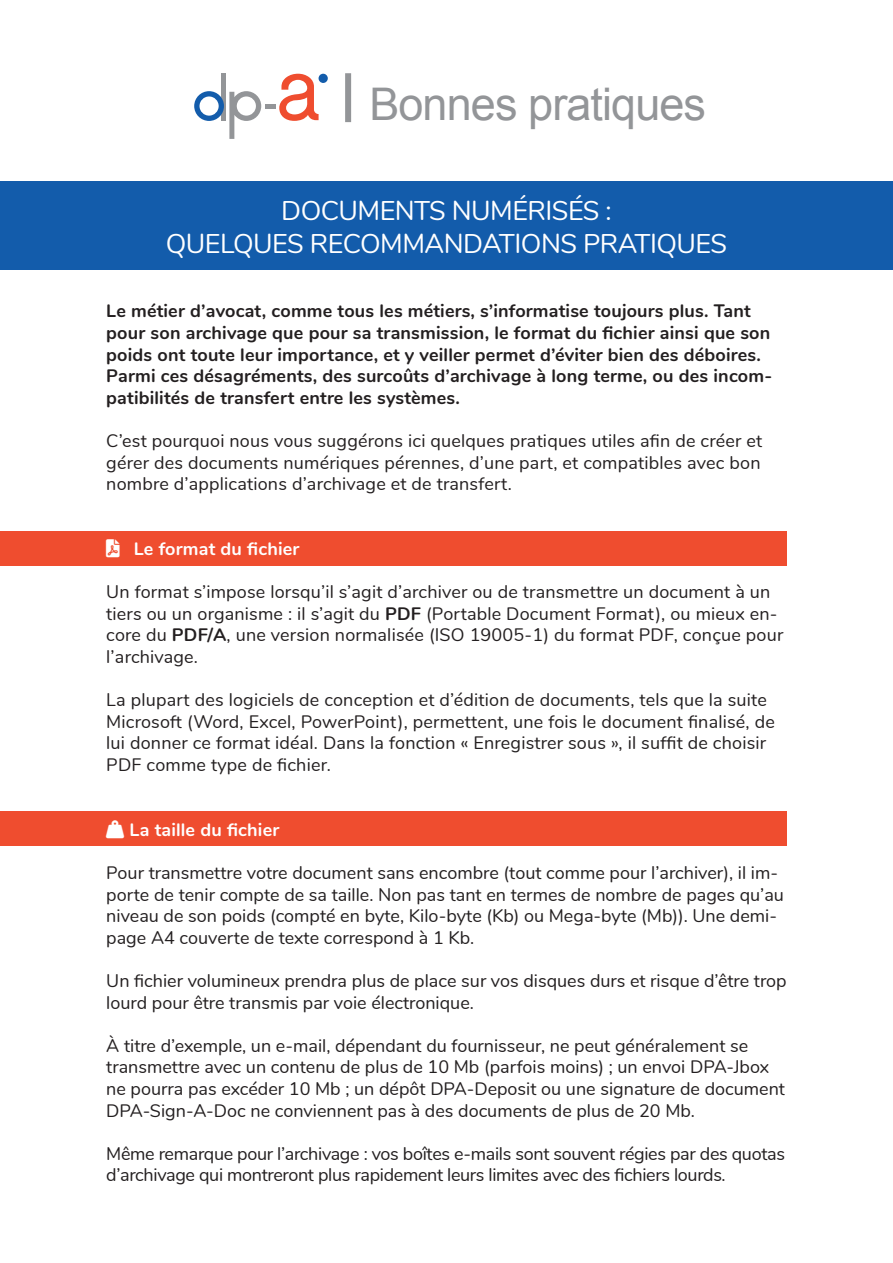
<style>
.page{position:relative;width:893px;height:1263px;background:#fff}
.page>*{position:absolute;margin:0;border:0;box-sizing:border-box;transform-origin:0 0}
.t1{font:45px "Arial";letter-spacing:-.02em;color:#939598}
.t2{font:27px "Nunito";letter-spacing:-.02em;color:#fff}
.t3{font:18px/21.6px "Nunito";color:#231f20}
.t4{font:700 18px/21.6px "Nunito";letter-spacing:.01em;color:#231f20}
.t5{font:18px/21.6px "Nunito";letter-spacing:-.02em;color:#231f20}
.t6{font:700 18px "Nunito";letter-spacing:.01em;color:#fff}
.s1{font-weight:700}
</style>
<div class="page">
<div style="left:0;top:531px;width:787px;height:35px;background:#ef4d2f"></div>
<div style="left:0;top:811px;width:787px;height:34px;background:#ef4d2f"></div>
<div style="left:0;top:182px;width:893px;height:88px;background:#135cab"></div>
<div style="left:221px;top:74px;width:5px;height:47px;background:#939598"></div>
<svg style="left:194px;top:91px;width:67px;height:48px"></svg>
<svg style="left:279px;top:74px;width:40px;height:47px"></svg>
<div style="left:319px;top:74px;width:9px;height:9px;background:#135cab;border-radius:50%"></div>
<div style="left:265px;top:104px;width:10px;height:5px;background:#939598"></div>
<div style="left:345px;top:73px;width:6px;height:49px;background:#939598"></div>
<p class="t1" style="left:369px;top:75px;width:338px">Bonnes pratiques</p>
<p class="t2" style="left:281px;top:191px;width:332px">DOCUMENTS NUMÉRISÉS :</p>
<p class="t2" style="left:166px;top:223px;width:563px">QUELQUES RECOMMANDATIONS PRATIQUES</p>
<p class="t4" style="left:106px;top:299px;width:667px">Le métier d’avocat, comme tous les métiers, s’informatise toujours plus. Tant pour son archivage que pour sa transmission, le format du fichier ainsi que son poids ont toute leur importance, et y veiller permet d’éviter bien des déboires.<br>Parmi ces désagréments, des surcoûts d’archivage à long terme, ou des incom&shy;patibilités de transfert entre les systèmes.</p>
<p class="t3" style="left:106px;top:429px;width:657px;text-align:justify">C’est pourquoi nous vous suggérons ici quelques pratiques utiles afin de créer et gérer des documents numériques pérennes, d’une part, et compatibles avec bon nombre d’applications d’archivage et de transfert.</p>
<p class="t6" style="left:134px;top:535px;width:167px">Le format du fichier</p>
<p class="t3" style="left:106px;top:580px;width:679px">Un format s’impose lorsqu’il s’agit d’archiver ou de transmettre un document à un tiers ou un organisme : il s’agit du <span class="s1">PDF</span> (Portable Document Format), ou mieux en&shy;core du <span class="s1">PDF/A</span>, une version normalisée (ISO 19005-1) du format PDF, conçue pour l’archivage.</p>
<p class="t3" style="left:106px;top:688px;width:670px">La plupart des logiciels de conception et d’édition de documents, tels que la suite Microsoft (Word, Excel, PowerPoint), permettent, une fois le document finalisé, de lui donner ce format idéal. Dans la fonction « Enregistrer sous », il suffit de choisir PDF comme type de fichier.</p>
<p class="t6" style="left:130px;top:816px;width:151px">La taille du fichier</p>
<p class="t3" style="left:106px;top:861px;width:679px">Pour transmettre votre document sans encombre (tout comme pour l’archiver), il im&shy;porte de tenir compte de sa taille. Non pas tant en termes de nombre de pages qu’au niveau de son poids (compté en byte, Kilo-byte (Kb) ou Mega-byte (Mb)). Une demi&shy;page A4 couverte de texte correspond à 1 Kb.</p>
<p class="t3" style="left:106px;top:969px;width:682px">Un fichier volumineux prendra plus de place sur vos disques durs et risque d’être trop lourd pour être transmis par voie électronique.</p>
<p class="t3" style="left:106px;top:1034px;width:680px">À titre d’exemple, un e-mail, dépendant du fournisseur, ne peut généralement se transmettre avec un contenu de plus de 10 Mb (parfois moins) ; un envoi DPA-Jbox ne pourra pas excéder 10 Mb ; un dépôt DPA-Deposit ou une signature de document DPA-Sign-A-Doc ne conviennent pas à des documents de plus de 20 Mb.</p>
<p class="t5" style="left:106px;top:1142px;width:680px">Même remarque pour l’archivage : vos boîtes e-mails sont souvent régies par des quotas d’archivage qui montreront plus rapidement leurs limites avec des fichiers lourds.</p>
</div>
